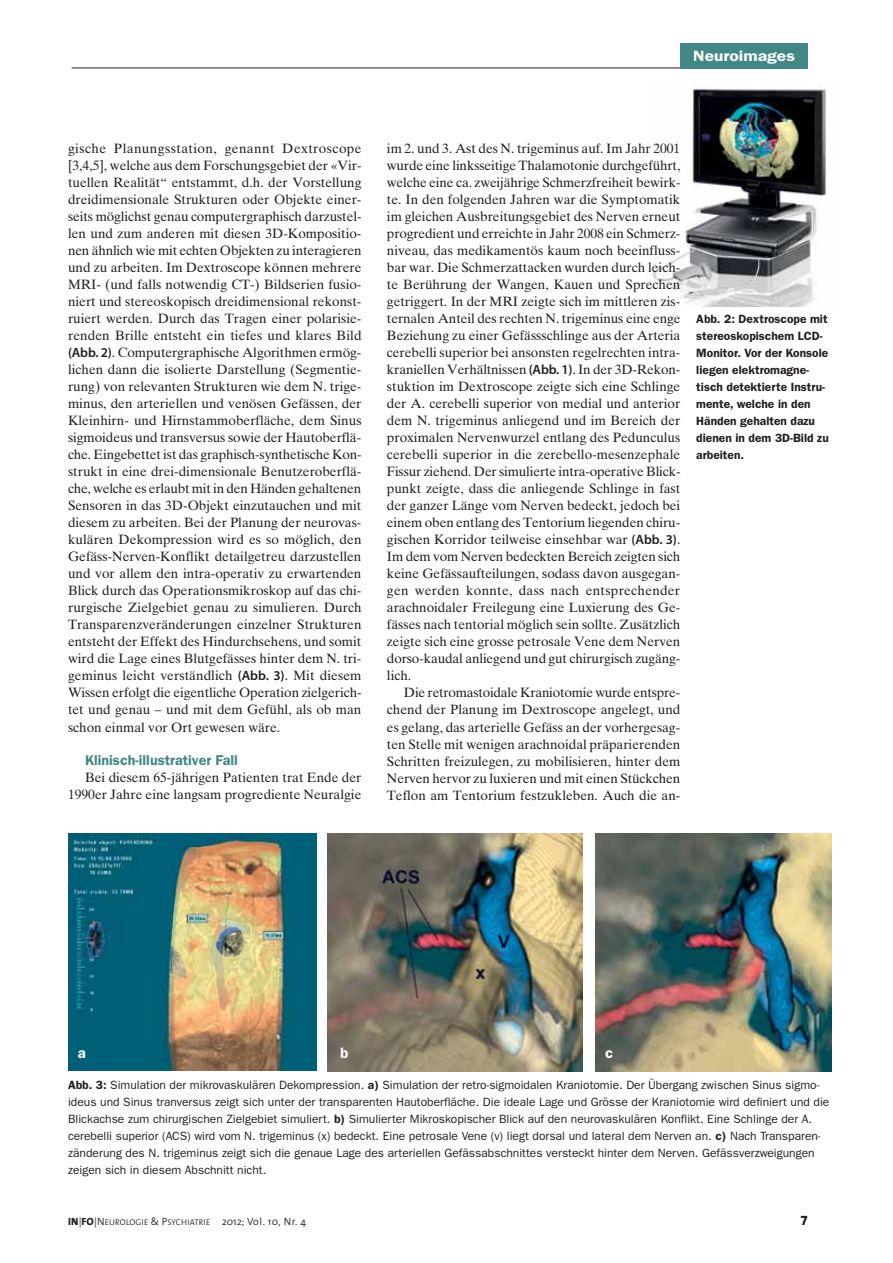
<style>
.page{position:relative;width:893px;height:1263px;background:#fff}
.page>*{position:absolute;margin:0;border:0;box-sizing:border-box;transform-origin:0 0}
.t1{font:600 15px "Franklin Gothic LT";color:#fff;scale:1.16 1}
.t2{font:600 15px "Franklin Gothic LT";color:#fff}
.t3{font:600 14.25px "Franklin Gothic LT";color:#408785}
.t4{font:13.5px/17px "Times Ten";color:#231f20;text-align:justify}
.t5{font:13.5px "The Sans Extra Bold Expert";color:#231f20}
.t6{font:12px/17px "Franklin Gothic LT";color:#231f20}
.t7{font:600 12px/17px "Franklin Gothic LT";color:#231f20}
.t8{font:300 10.5px "The Sans";color:#231f20}
.s1{font-family:"Myriad Pro";font-weight:600}
.s2{font-weight:600}
.s3{font-weight:800}
.s4{font-family:"The Sans Semi Light Plain SC800";font-weight:400}
.s5{font-family:"The Sans Semi Light Plain SC800";font-weight:400;font-size:8.4px}
</style>
<div class="page">
<hr style="left:72px;top:68px;width:637px;height:1px;background:#231f20">
<div style="left:680px;top:43px;width:128px;height:25px;background:#408785"></div>
<img style="left:652px;top:88px;width:175px;height:218px">
<img style="left:68px;top:833px;width:248px;height:237px">
<img style="left:327px;top:833px;width:256px;height:238px">
<img style="left:596px;top:833px;width:235px;height:238px">
<p class="t1" style="left:693px;top:47px;width:89px">Neuroimages</p>
<p class="t4" style="left:68px;top:140px;width:295px">gische Planungsstation, genannt Dextroscope [3,4,5], welche aus dem Forschungsgebiet der «Vir&shy;tuellen Realität“ entstammt, d.h. der Vorstellung dreidimensionale Strukturen oder Objekte einer&shy;seits möglichst genau computergraphisch darzustel&shy;len und zum anderen mit diesen 3D-Kompositio&shy;nen ähnlich wie mit echten Objekten zu interagieren und zu arbeiten. Im Dextroscope können mehrere MRI- (und falls notwendig CT-) Bildserien fusio&shy;niert und stereoskopisch dreidimensional rekonst&shy;ruiert werden. Durch das Tragen einer polarisie&shy;renden Brille entsteht ein tiefes und klares Bild <span class="s1">(Abb. 2)</span>. Computergraphische Algorithmen ermög&shy;lichen dann die isolierte Darstellung (Segmentie&shy;rung) von relevanten Strukturen wie dem N. trige&shy;minus, den arteriellen und venösen Gefässen, der Kleinhirn- und Hirnstammoberfläche, dem Sinus sigmoideus und transversus sowie der Hautoberflä&shy;che. Eingebettet ist das graphisch-synthetische Kon&shy;strukt in eine drei-dimensionale Benutzeroberflä&shy;che, welche es erlaubt mit in den Händen gehaltenen Sensoren in das 3D-Objekt einzutauchen und mit diesem zu arbeiten. Bei der Planung der neurovas&shy;kulären Dekompression wird es so möglich, den Gefäss-Nerven-Konflikt detailgetreu darzustellen und vor allem den intra-operativ zu erwartenden Blick durch das Operationsmikroskop auf das chi&shy;rurgische Zielgebiet genau zu simulieren. Durch Transparenzveränderungen einzelner Strukturen entsteht der Effekt des Hindurchsehens, und somit wird die Lage eines Blutgefässes hinter dem N. tri&shy;geminus leicht verständlich <span class="s1">(Abb. 3)</span>. Mit diesem Wissen erfolgt die eigentliche Operation zielgerich&shy;tet und genau – und mit dem Gefühl, als ob man schon einmal vor Ort gewesen wäre.</p>
<p class="t3" style="left:85px;top:752px;width:154px">Klinisch-illustrativer Fall</p>
<p class="t4" style="left:68px;top:769px;width:295px;text-align:right">Bei diesem 65-jährigen Patienten trat Ende der<br>1990er Jahre eine langsam progrediente Neuralgie</p>
<p class="t4" style="left:387px;top:140px;width:295px">im 2. und 3. Ast des N. trigeminus auf. Im Jahr 2001 wurde eine linksseitige Thalamotonie durchgeführt, welche eine ca. zweijährige Schmerzfreiheit bewirk&shy;te. In den folgenden Jahren war die Symptomatik im gleichen Ausbreitungsgebiet des Nerven erneut progredient und erreichte in Jahr 2008 ein Schmerz&shy;niveau, das medikamentös kaum noch beeinfluss&shy;bar war. Die Schmerzattacken wurden durch leich&shy;te Berührung der Wangen, Kauen und Sprechen getriggert. In der MRI zeigte sich im mittleren zis&shy;ternalen Anteil des rechten N. trigeminus eine enge Beziehung zu einer Gefässschlinge aus der Arteria cerebelli superior bei ansonsten regelrechten intra&shy;kraniellen Verhältnissen <span class="s1">(Abb. 1)</span>. In der 3D-Rekon&shy;stuktion im Dextroscope zeigte sich eine Schlinge der A. cerebelli superior von medial und anterior dem N. trigeminus anliegend und im Bereich der proximalen Nervenwurzel entlang des Pedunculus cerebelli superior in die zerebello-mesenzephale Fissur ziehend. Der simulierte intra-operative Blick&shy;punkt zeigte, dass die anliegende Schlinge in fast der ganzer Länge vom Nerven bedeckt, jedoch bei einem oben entlang des Tentorium liegenden chiru&shy;gischen Korridor teilweise einsehbar war <span class="s1">(Abb. 3)</span>.<br>Im dem vom Nerven bedeckten Bereich zeigten sich keine Gefässaufteilungen, sodass davon ausgegan&shy;gen werden konnte, dass nach entsprechender arachnoidaler Freilegung eine Luxierung des Ge&shy;fässes nach tentorial möglich sein sollte. Zusätzlich zeigte sich eine grosse petrosale Vene dem Nerven dorso-kaudal anliegend und gut chirurgisch zugäng&shy;lich.</p>
<p class="t4" style="left:387px;top:684px;width:295px;text-indent:17px">Die retromastoidale Kraniotomie wurde entspre&shy;chend der Planung im Dextroscope angelegt, und es gelang, das arterielle Gefäss an der vorhergesag&shy;ten Stelle mit wenigen arachnoidal präparierenden Schritten freizulegen, zu mobilisieren, hinter dem Nerven hervor zu luxieren und mit einen Stückchen Teflon am Tentorium festzukleben. Auch die an-</p>
<p class="t7" style="left:696px;top:311px;width:134px">Abb. 2: Dextroscope mit stereoskopischem LCD-<br>Monitor. Vor der Konsole liegen elektromagne&shy;tisch detektierte Instru&shy;mente, welche in den<br>Händen gehalten dazu dienen in dem 3D-Bild zu arbeiten.</p>
<p class="t2" style="left:78px;top:1044px;width:10px">a</p>
<p class="t2" style="left:340px;top:1044px;width:10px">b</p>
<p class="t2" style="left:605px;top:1044px;width:10px">c</p>
<p class="t6" style="left:68px;top:1076px;width:763px"><span class="s2">Abb. 3:</span> Simulation der mikrovaskulären Dekompression. <span class="s2">a)</span> Simulation der retro-sigmoidalen Kraniotomie. Der Übergang zwischen Sinus sigmo&shy;ideus und Sinus tranversus zeigt sich unter der transparenten Hautoberfläche. Die ideale Lage und Grösse der Kraniotomie wird definiert und die Blickachse zum chirurgischen Zielgebiet simuliert. <span class="s2">b)</span> Simulierter Mikroskopischer Blick auf den neurovaskulären Konflikt. Eine Schlinge der A. cerebelli superior (ACS) wird vom N. trigeminus (x) bedeckt. Eine petrosale Vene (v) liegt dorsal und lateral dem Nerven an. <span class="s2">c)</span> Nach Transparen&shy;zänderung des N. trigeminus zeigt sich die genaue Lage des arteriellen Gefässabschnittes versteckt hinter dem Nerven. Gefässverzweigungen zeigen sich in diesem Abschnitt nicht.</p>
<p class="t8" style="left:68px;top:1214px;width:239px"><span class="s3">In</span>|<span class="s3">FO</span>|<span class="s4">N</span><span class="s5">EUROLOGIE</span> &amp; <span class="s4">P</span><span class="s5">SYCHIATRIE</span> 2012; Vol. 10, Nr. 4</p>
<p class="t5" style="left:800px;top:1211px;width:9px">7</p>
</div>
